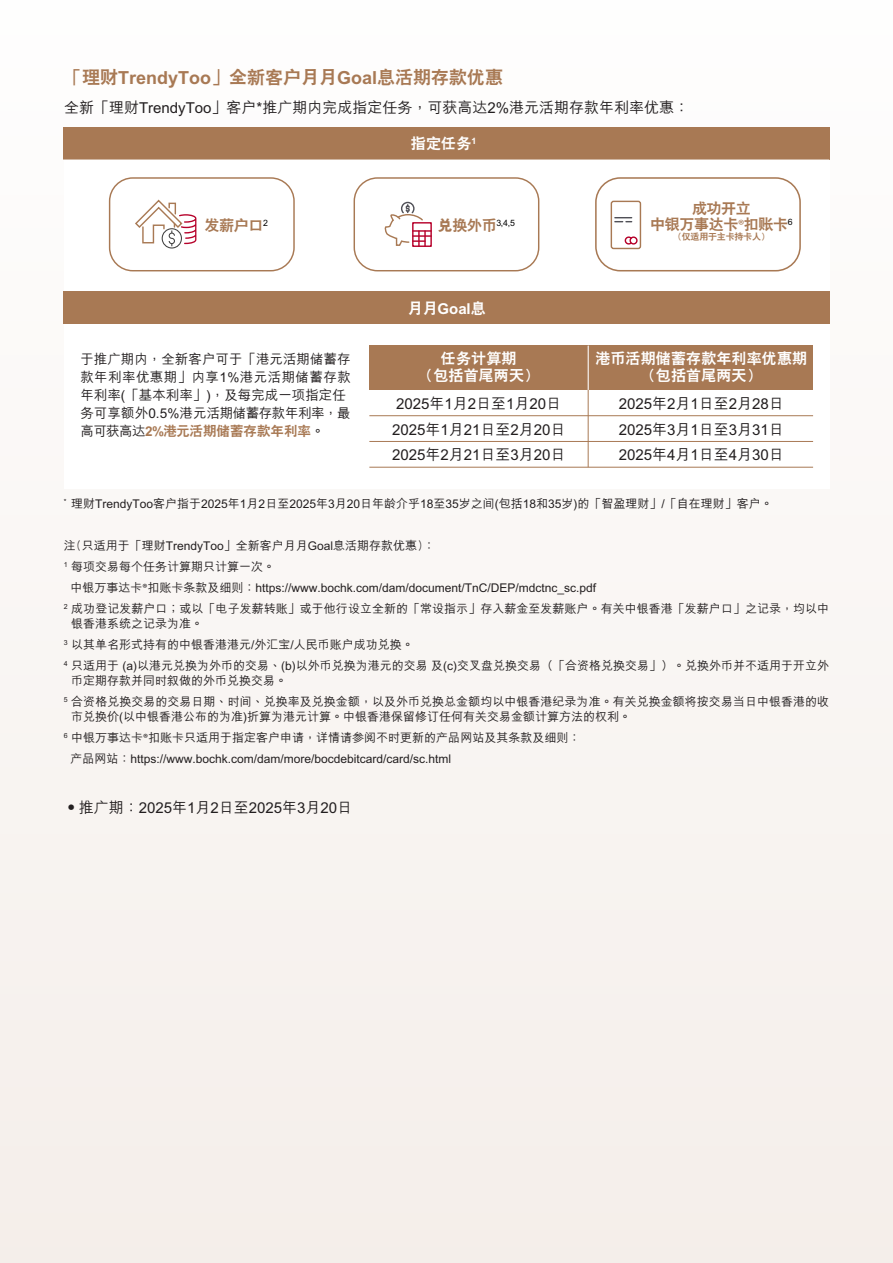
<style>
.page{position:relative;width:893px;height:1263px;background:#f8f4f1}
.page>*{position:absolute;margin:0;border:0;box-sizing:border-box;transform-origin:0 0}
.t1{font:800 18px "C Hei 2 HKS";color:#a87954}
.t2{font:500 15px/25.8px "M Hei HKS";color:#221e1f}
.t3{font:800 15px/16.5px "C Hei 2 HKS";letter-spacing:.01em;color:#fff;text-align:center}
.t4{font:800 15px/15.8px "C Hei 2 HKS";letter-spacing:-.025em;color:#a87954;text-align:center}
.t5{font:500 13.5px/18px "M Hei HKS";color:#221e1f}
.t6{font:800 13.5px "C Hei 2 HKS";color:#a87954}
.t7{font:500 12px/21px "M Hei HKS";color:#221e1f}
.t8{font:800 9px "C Hei 2 HKS";letter-spacing:-.025em;color:#a87954}
.t9{font:500 8.7px "M Hei HKS";color:#000}
.s1{font-family:"M Hei HKS";font-weight:500;color:#221e1f}
.s2{font-weight:800;font-size:15px;color:#a87954}
.s3{font-family:"C Hei 2 HKS";font-weight:800;font-size:15px;color:#a87954}
.s4{font-family:"Myriad Pro";font-weight:400}
</style>
<div class="page">
<div style="left:64px;top:127px;width:765px;height:361px;background:#fff"></div>
<div style="left:63px;top:127px;width:766px;height:33px;background:#a87954"></div>
<div style="left:63px;top:291px;width:766px;height:33px;background:#a87954"></div>
<hr style="left:63px;top:160px;width:766px;height:1px;background:#fff">
<div style="left:369px;top:346px;width:444px;height:44px;background:#a87954"></div>
<hr style="left:588px;top:346px;width:1px;height:44px;background:#fff">
<hr style="left:588px;top:390px;width:1px;height:77px;background:#a87954">
<hr style="left:369px;top:415px;width:444px;height:1px;background:#a87954">
<hr style="left:369px;top:441px;width:444px;height:1px;background:#a87954">
<hr style="left:369px;top:467px;width:444px;height:1px;background:#a87954">
<div style="left:109px;top:177px;width:186px;height:94px;border:1px solid #a87954;border-radius:23px"></div>
<div style="left:162px;top:228px;width:20px;height:21px;border:1px solid #424242;border-radius:50%"></div>
<svg style="left:135px;top:199px;width:61px;height:47px"></svg>
<div style="left:595px;top:177px;width:206px;height:94px;border:2px solid #a87954;border-radius:24px"></div>
<div style="left:354px;top:177px;width:185px;height:94px;border:1px solid #a87954;border-radius:23px"></div>
<div style="left:412px;top:222px;width:20px;height:25px;border:1px solid #b6002a"></div>
<svg style="left:384px;top:201px;width:47px;height:46px"></svg>
<div style="left:611px;top:201px;width:30px;height:48px;border:1px solid #a87954;border-radius:2px"></div>
<svg style="left:615px;top:217px;width:17px;height:5px"></svg>
<div style="left:629px;top:236px;width:9px;height:9px;border:1px solid #b6002a;border-radius:50%"></div>
<svg style="left:624px;top:236px;width:9px;height:9px"></svg>
<h1 class="t1" style="left:64px;top:66px;width:441px">「理財TrendyToo」全新客戶月月Goal息活期存款優惠</h1>
<p class="t2" style="left:64px;top:93px;width:627px">全新「理財TrendyToo」客戶*推廣期內完成指定任務，可獲高達2%港元活期存款年利率優惠：</p>
<p class="t3" style="left:411px;top:136px;width:67px">指定任務<sup>1</sup></p>
<p class="t4" style="left:205px;top:218px;width:65px">發薪戶口<sup>2</sup></p>
<p class="t5" style="left:80px;top:349px;width:272px">於推廣期內，全新客戶可於「港元活期儲蓄存款年利率優惠期」內享1%港元活期儲蓄存款年利率(「基本利率」)，及每完成一項指定任務可享額外0.5%港元活期儲蓄存款年利率，最</p>
<p class="t6" style="left:80px;top:422px;width:246px"><span class="s1">高可獲高達</span>2%港元活期儲蓄存款年利率<span class="s1">。</span></p>
<p class="t9" style="left:438px;top:217px;width:79px"><span class="s2">兌</span><span class="s3">換外幣</span>3,4,5</p>
<p class="t3" style="left:408px;top:300px;width:79px">月月Goal息</p>
<p class="t4" style="left:650px;top:201px;width:144px">成功開立<br>中銀萬事達卡<span class="s4">®</span>扣賬卡<sup>6</sup></p>
<p class="t8" style="left:673px;top:230px;width:98px">（僅適用於主卡持卡人）</p>
<p class="t3" style="left:418px;top:351px;width:122px">任務計算期<br>（包括首尾兩天）</p>
<p class="t3" style="left:595px;top:351px;width:213px">港幣活期儲蓄存款年利率優惠期（包括首尾兩天）</p>
<p class="t2" style="left:392px;top:389px;width:175px">2025年1月2日至1月20日<br>2025年1月21日至2月20日<br>2025年2月21日至3月20日</p>
<p class="t2" style="left:619px;top:389px;width:167px;text-align:justify">2025年2月1日至2月28日2025年3月1日至3月31日2025年4月1日至4月30日</p>
<p class="t7" style="left:64px;top:492px;width:710px"><sup>*</sup> 理財TrendyToo客戶指於2025年1月2日至2025年3月20日年齡介乎18至35歲之間(包括18和35歲)的「智盈理財」/「自在理財」客戶。</p>
<p class="t7" style="left:64px;top:534px;width:373px">註(只適用於「理財TrendyToo」全新客戶月月Goal息活期存款優惠)：</p>
<p class="t7" style="left:64px;top:555px;width:213px"><sup>1</sup> 每項交易每個任務計算期只計算一次。</p>
<p class="t7" style="left:70px;top:576px;width:527px">中銀萬事達卡<span class="s4">®</span>扣賬卡條款及細則：https://www.bochk.com/dam/document/TnC/DEP/mdctnc_sc.pdf</p>
<p class="t7" style="left:64px;top:597px;width:767px"><sup>2</sup> 成功登記發薪戶口；或以「電子發薪轉賬」或於他行設立全新的「常設指示」存入薪金至發薪賬戶。有關中銀香港「發薪戶口」之記錄，均以中</p>
<p class="t7" style="left:64px;top:612px;width:767px;text-indent:8px">銀香港系統之記錄為準。<br><sup>3</sup> 以其單名形式持有的中銀香港港元/外匯寶/人民幣賬戶成功兌換。<br><sup>4</sup> 只適用於 (a)以港元兌換為外幣的交易、(b)以外幣兌換為港元的交易 及(c)交叉盤兌換交易（「合資格兌換交易」）。兌換外幣並不適用於開立外</p>
<p class="t7" style="left:64px;top:669px;width:767px;text-indent:8px">幣定期存款並同時敍做的外幣兌換交易。<br><sup>5</sup> 合資格兌換交易的交易日期、時間、兌換率及兌換金額，以及外幣兌換總金額均以中銀香港紀錄為準。有關兌換金額將按交易當日中銀香港的收</p>
<p class="t7" style="left:71px;top:705px;width:561px">市兌換價(以中銀香港公佈的為準)折算為港元計算。中銀香港保留修訂任何有關交易金額計算方法的權利。</p>
<p class="t7" style="left:64px;top:726px;width:518px"><sup>6</sup> 中銀萬事達卡<span class="s4">®</span>扣賬卡只適用於指定客戶申請，詳情請參閱不時更新的產品網站及其條款及細則：</p>
<p class="t7" style="left:70px;top:747px;width:382px">產品網站：https://www.bochk.com/dam/more/bocdebitcard/card/sc.html</p>
<p class="t2" style="left:64px;top:793px;width:290px">‧推廣期：2025年1月2日至2025年3月20日</p>
</div>
